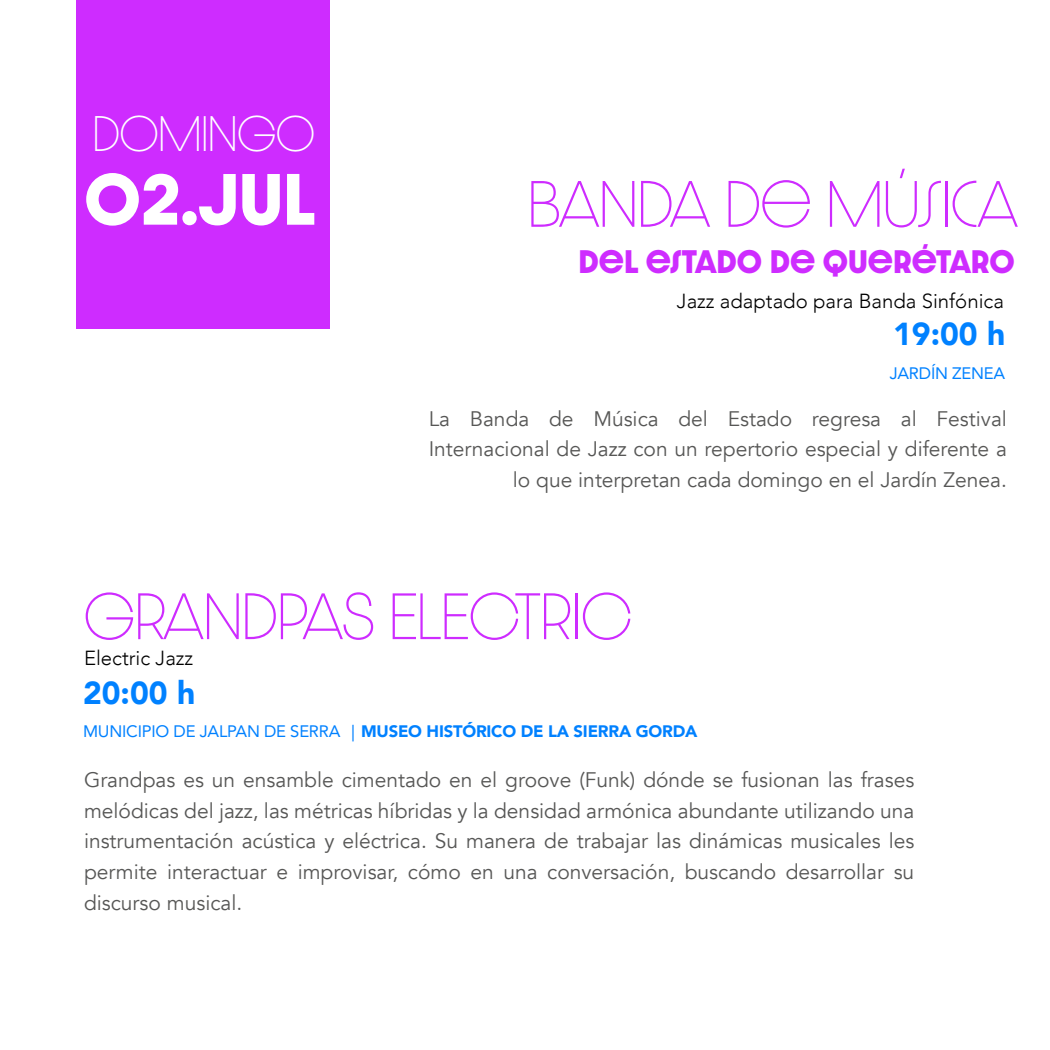
<style>
.page{position:relative;width:1050px;height:1050px;background:#fff}
.page>*{position:absolute;margin:0;border:0;box-sizing:border-box;transform-origin:0 0}
.t1{font:700 61.51px "Dazzle Unicase";color:#fff}
.t2{font:100 55.56px "Dazzle Unicase";color:#ce2cff}
.t3{font:100 42.35px "Dazzle Unicase";color:#fff}
.t4{font:900 31.76px "Avenir";color:#0081ff}
.t5{font:700 27.65px "Dazzle Unicase";color:#ce2cff}
.t6{font:21px/30.6px "Avenir";color:#575756;text-align:right}
.t7{font:300 20.39px "Avenir";color:#000}
.t8{font:900 16.62px "Avenir";letter-spacing:-.015em;color:#0081ff}
.t9{font:16.62px "Avenir";letter-spacing:-.015em;color:#0081ff}
.s1{font-weight:400}
</style>
<div class="page">
<div style="left:76px;top:0;width:254px;height:328px;background:#ce2cff"></div>
<h3 class="t3" style="left:93px;top:103px;width:224px">DOMINGO</h3>
<h1 class="t1" style="left:84px;top:152px;width:232px">02.JUL</h1>
<h2 class="t2" style="left:528px;top:164px;width:491px">BANDA DE MÚSICA</h2>
<h3 class="t5" style="left:578px;top:240px;width:438px">DEL ESTADO DE QUERÉTARO</h3>
<p class="t7" style="left:677px;top:289px;width:329px">Jazz adaptado para Banda Sinfónica</p>
<h3 class="t4" style="left:893px;top:307px;width:114px">19:00 h</h3>
<p class="t9" style="left:890px;top:359px;width:117px">JARDÍN ZENEA</p>
<p class="t6" style="left:429px;top:403px;width:580px">La Banda de Música del Estado regresa al Festival<br>Internacional de Jazz con un repertorio especial y diferente a lo que interpretan cada domingo en el Jardín Zenea.</p>
<h2 class="t2" style="left:84px;top:577px;width:550px">GRANDPAS ELECTRIC</h2>
<p class="t7" style="left:84px;top:646px;width:111px">Electric Jazz</p>
<h3 class="t4" style="left:83px;top:666px;width:114px">20:00 h</h3>
<p class="t8" style="left:83px;top:717px;width:616px"><span class="s1">MUNICIPIO DE JALPAN DE SERRA ︱</span>MUSEO HISTÓRICO DE LA SIERRA GORDA</p>
<p class="t6" style="left:84px;top:765px;width:832px;text-align:justify">Grandpas es un ensamble cimentado en el groove (Funk) dónde se fusionan las frases melódicas del jazz, las métricas híbridas y la densidad armónica abundante utilizando una instrumentación acústica y eléctrica. Su manera de trabajar las dinámicas musicales les permite interactuar e improvisar, cómo en una conversación, buscando desarrollar su discurso musical.</p>
</div>
